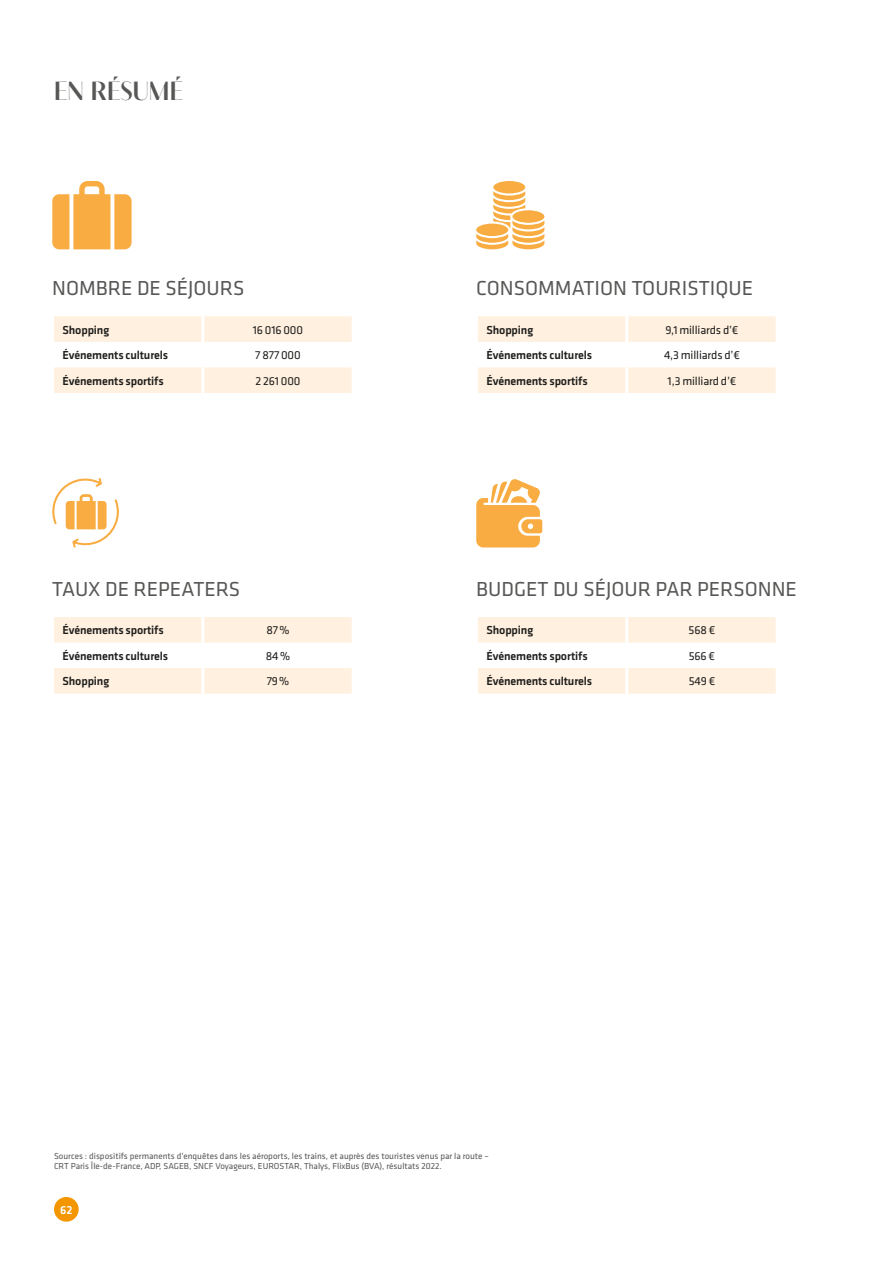
<style>
.page{position:relative;width:893px;height:1263px;background:#fff}
.page>*{position:absolute;margin:0;border:0;box-sizing:border-box;transform-origin:0 0}
.t1{font:600 26.25px "Contralto Big";letter-spacing:.02em;color:#575756}
.t2{font:21px "Klavika Basic";color:#575756}
.t3{font:500 12px "Klavika Basic";letter-spacing:-.01em;color:#1d1d1b}
.t4{font:12px "Klavika Basic";letter-spacing:-.01em;color:#1d1d1b}
.t5{font:500 12px "Klavika";color:#fff}
.t6{font:9px/9.8px "Klavika Basic";color:#575756}
</style>
<div class="page">
<svg style="left:54px;top:316px;width:298px;height:77px"></svg>
<hr style="left:201px;top:316px;width:3px;height:26px;background:#fff">
<hr style="left:201px;top:342px;width:3px;height:25px;background:#fff">
<hr style="left:201px;top:367px;width:3px;height:26px;background:#fff">
<svg style="left:478px;top:316px;width:298px;height:77px"></svg>
<hr style="left:625px;top:316px;width:3px;height:26px;background:#fff">
<hr style="left:625px;top:342px;width:3px;height:25px;background:#fff">
<hr style="left:625px;top:367px;width:3px;height:26px;background:#fff">
<svg style="left:476px;top:181px;width:68px;height:68px"></svg>
<svg style="left:52px;top:181px;width:80px;height:68px"></svg>
<svg style="left:54px;top:617px;width:298px;height:77px"></svg>
<hr style="left:201px;top:617px;width:3px;height:26px;background:#fff">
<hr style="left:201px;top:643px;width:3px;height:25px;background:#fff">
<hr style="left:201px;top:668px;width:3px;height:26px;background:#fff">
<svg style="left:478px;top:617px;width:298px;height:77px"></svg>
<hr style="left:625px;top:617px;width:3px;height:26px;background:#fff">
<hr style="left:625px;top:643px;width:3px;height:25px;background:#fff">
<hr style="left:625px;top:668px;width:3px;height:26px;background:#fff">
<svg style="left:52px;top:478px;width:67px;height:70px"></svg>
<svg style="left:476px;top:479px;width:66px;height:68px"></svg>
<div style="left:54px;top:1197px;width:25px;height:25px;background:#f49600;border-radius:50%"></div>
<h1 class="t1" style="left:54px;top:71px;width:131px">EN RÉSUMÉ</h1>
<h2 class="t2" style="left:52px;top:274px;width:194px">NOMBRE DE SÉJOURS</h2>
<h2 class="t2" style="left:476px;top:274px;width:278px">CONSOMMATION TOURISTIQUE</h2>
<h3 class="t3" style="left:63px;top:322px;width:48px">Shopping</h3>
<h3 class="t4" style="left:253px;top:322px;width:52px">16 016 000</h3>
<h3 class="t3" style="left:63px;top:347px;width:107px">Événements culturels</h3>
<h3 class="t4" style="left:255px;top:347px;width:47px">7 877 000</h3>
<h3 class="t3" style="left:63px;top:373px;width:103px">Événements sportifs</h3>
<h3 class="t4" style="left:255px;top:373px;width:46px">2 261 000</h3>
<h3 class="t3" style="left:486px;top:322px;width:48px">Shopping</h3>
<h3 class="t4" style="left:665px;top:322px;width:74px">9,1 milliards d’€</h3>
<h3 class="t3" style="left:486px;top:347px;width:107px">Événements culturels</h3>
<h3 class="t4" style="left:664px;top:347px;width:77px">4,3 milliards d’€</h3>
<h3 class="t3" style="left:486px;top:373px;width:103px">Événements sportifs</h3>
<h3 class="t4" style="left:668px;top:373px;width:70px">1,3 milliard d’€</h3>
<h2 class="t2" style="left:52px;top:575px;width:190px">TAUX DE REPEATERS</h2>
<h2 class="t2" style="left:476px;top:575px;width:322px">BUDGET DU SÉJOUR PAR PERSONNE</h2>
<h3 class="t3" style="left:63px;top:622px;width:103px">Événements sportifs</h3>
<h3 class="t4" style="left:266px;top:622px;width:25px">87%</h3>
<h3 class="t3" style="left:63px;top:648px;width:107px">Événements culturels</h3>
<h3 class="t4" style="left:266px;top:648px;width:26px">84%</h3>
<h3 class="t3" style="left:63px;top:673px;width:48px">Shopping</h3>
<h3 class="t4" style="left:267px;top:673px;width:24px">79%</h3>
<h3 class="t3" style="left:486px;top:622px;width:48px">Shopping</h3>
<h3 class="t4" style="left:689px;top:622px;width:28px">568 €</h3>
<h3 class="t3" style="left:486px;top:648px;width:103px">Événements sportifs</h3>
<h3 class="t4" style="left:689px;top:648px;width:28px">566 €</h3>
<h3 class="t3" style="left:486px;top:673px;width:107px">Événements culturels</h3>
<h3 class="t4" style="left:689px;top:673px;width:28px">549 €</h3>
<p class="t6" style="left:54px;top:1151px;width:436px">Sources : dispositifs permanents d’enquêtes dans les aéroports, les trains, et auprès des touristes venus par la route –<br>CRT Paris Île-de-France, ADP, SAGEB, SNCF Voyageurs, EUROSTAR, Thalys, FlixBus (BVA), résultats 2022.</p>
<h3 class="t5" style="left:60px;top:1202px;width:14px">62</h3>
</div>
